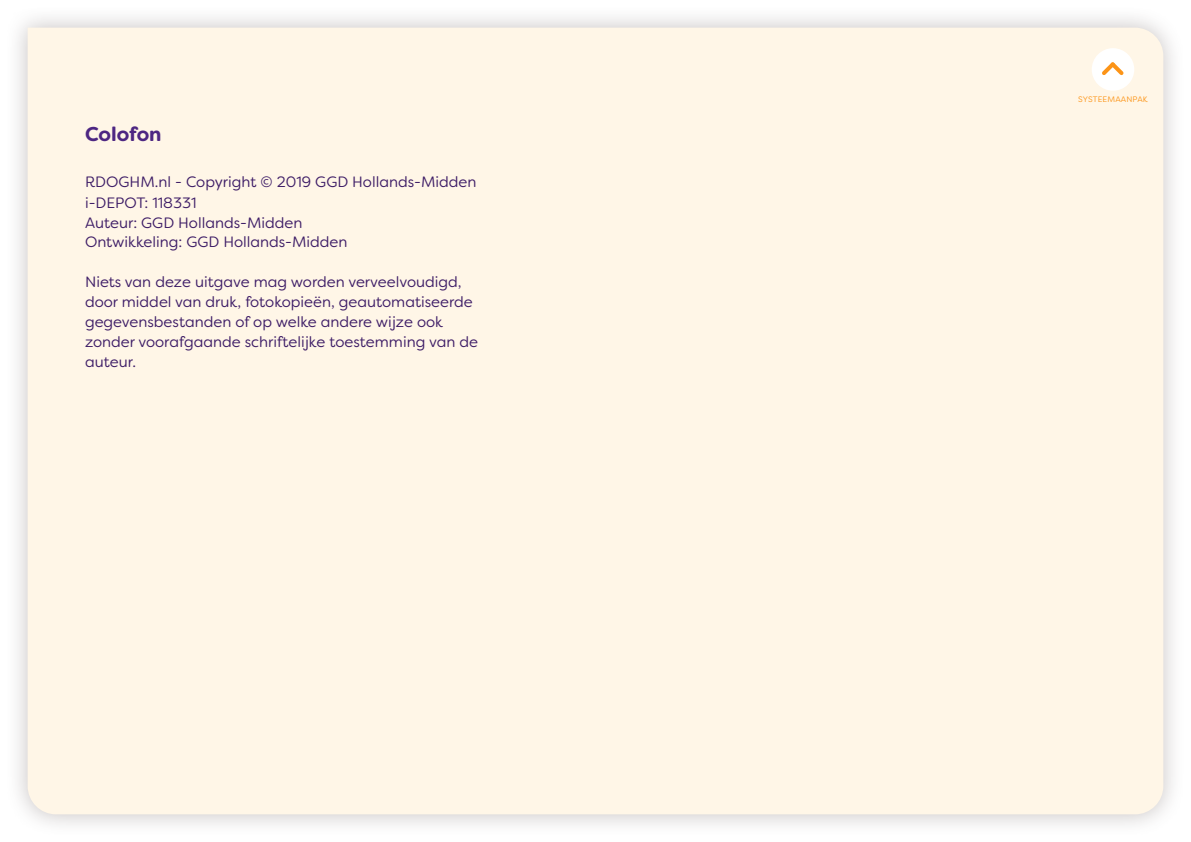
<style>
.page{position:relative;width:1191px;height:842px;background:#fff}
.page>*{position:absolute;margin:0;border:0;box-sizing:border-box;transform-origin:0 0}
.t1{font:700 20px "Filson Soft";letter-spacing:-.005em;color:#4d2682}
.t2{font:15px/20px "Filson Soft";color:#3d1c66}
.t3{font:8px "Filson Soft";letter-spacing:.02em;color:#fc9417}
</style>
<div class="page">
<div style="left:5px;top:5px;width:1180px;height:832px;background:#736867;opacity:.4"></div>
<div style="left:28px;top:28px;width:1135px;height:786px;background:#fff6e7"></div>
<div style="left:1091px;top:48px;width:43px;height:43px;background:#fff;border-radius:50%"></div>
<svg style="left:1102px;top:62px;width:22px;height:13px"></svg>
<h1 class="t1" style="left:85px;top:122px;width:78px">Colofon</h1>
<p class="t2" style="left:85px;top:172px;width:393px">RDOGHM.nl - Copyright © 2019 GGD Hollands-Midden i-DEPOT: 118331<br>Auteur: GGD Hollands-Midden<br>Ontwikkeling: GGD Hollands-Midden</p>
<p class="t2" style="left:85px;top:272px;width:394px">Niets van deze uitgave mag worden verveelvoudigd, door middel van druk, fotokopieën, geautomatiseerde gegevensbestanden of op welke andere wijze ook zonder voorafgaande schriftelijke toestemming van de auteur.</p>
<p class="t3" style="left:1078px;top:94px;width:71px">SYSTEEMAANPAK</p>
</div>
